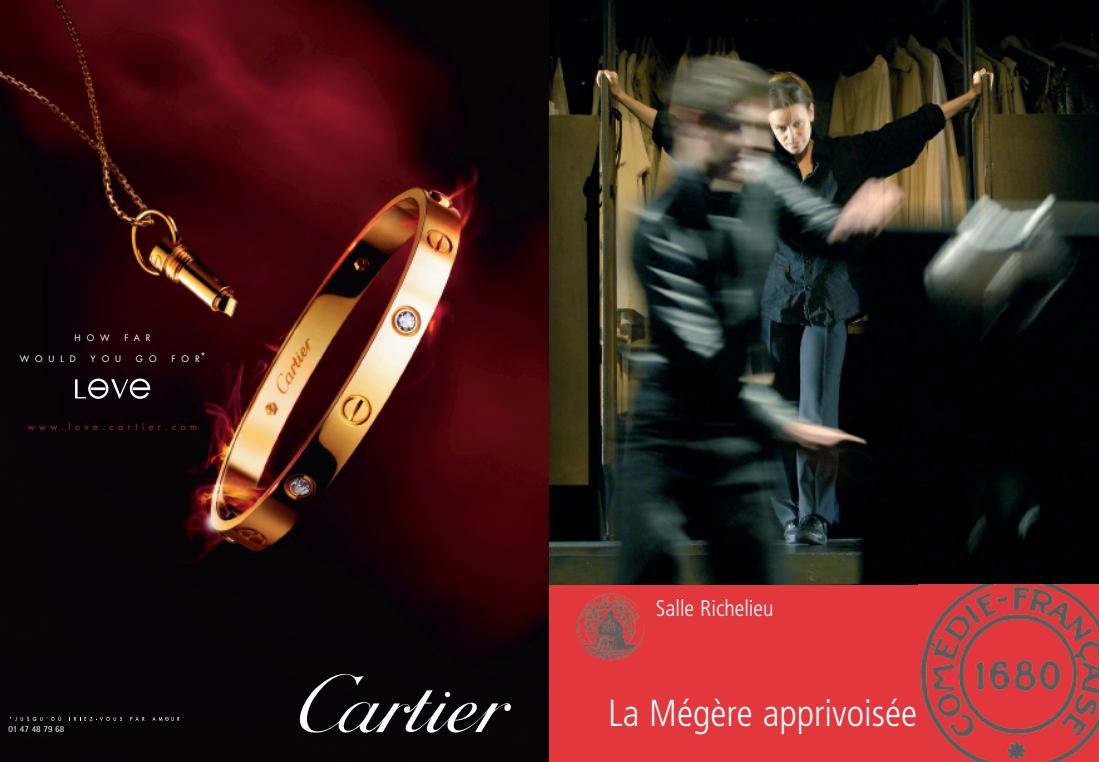
<style>
.page{position:relative;width:1099px;height:762px;background:#fff}
.page>*{position:absolute;margin:0;border:0;box-sizing:border-box;transform-origin:0 0}
.t1{font:300 condensed 37.5px "Frutiger";color:#fff}
.t2{font:300 condensed 22.5px "Frutiger";color:#fff}
.t3{font:9.12px "Futura Book+JJMDOK";letter-spacing:.48em;color:#b3213d}
.t4{font:9.12px "Rotis Semi Sans+FKLEWZ";color:#fff}
.t5{font:8.75px "Futura Book+JJMDOK";letter-spacing:.675em;color:#fff}
</style>
<div class="page">
<img style="left:549px;top:0;width:549px;height:585px">
<svg style="left:0;top:0;width:549px;height:762px;background:#2f0f10"></svg>
<div style="left:549px;top:585px;width:549px;height:177px;background:#e1373d"></div>
<img style="left:576px;top:592px;width:69px;height:69px">
<img style="left:920px;top:585px;width:178px;height:177px">
<p class="t5" style="left:74px;top:334px;width:37px">HOW</p>
<p class="t5" style="left:124px;top:334px;width:28px">FAR</p>
<p class="t5" style="left:20px;top:354px;width:57px">WOULD</p>
<p class="t5" style="left:91px;top:354px;width:32px">YOU</p>
<p class="t5" style="left:136px;top:354px;width:22px">G O</p>
<p class="t5" style="left:171px;top:354px;width:36px">FOR*</p>
<p class="t3" style="left:28px;top:423px;width:171px">www.love.cartier.com</p>
<p class="t4" style="left:8px;top:725px;width:57px">01 47 48 79 68</p>
<h2 class="t2" style="left:656px;top:599px;width:119px">Salle Richelieu</h2>
<h1 class="t1" style="left:608px;top:698px;width:310px">La Mégère apprivoisée</h1>
</div>
